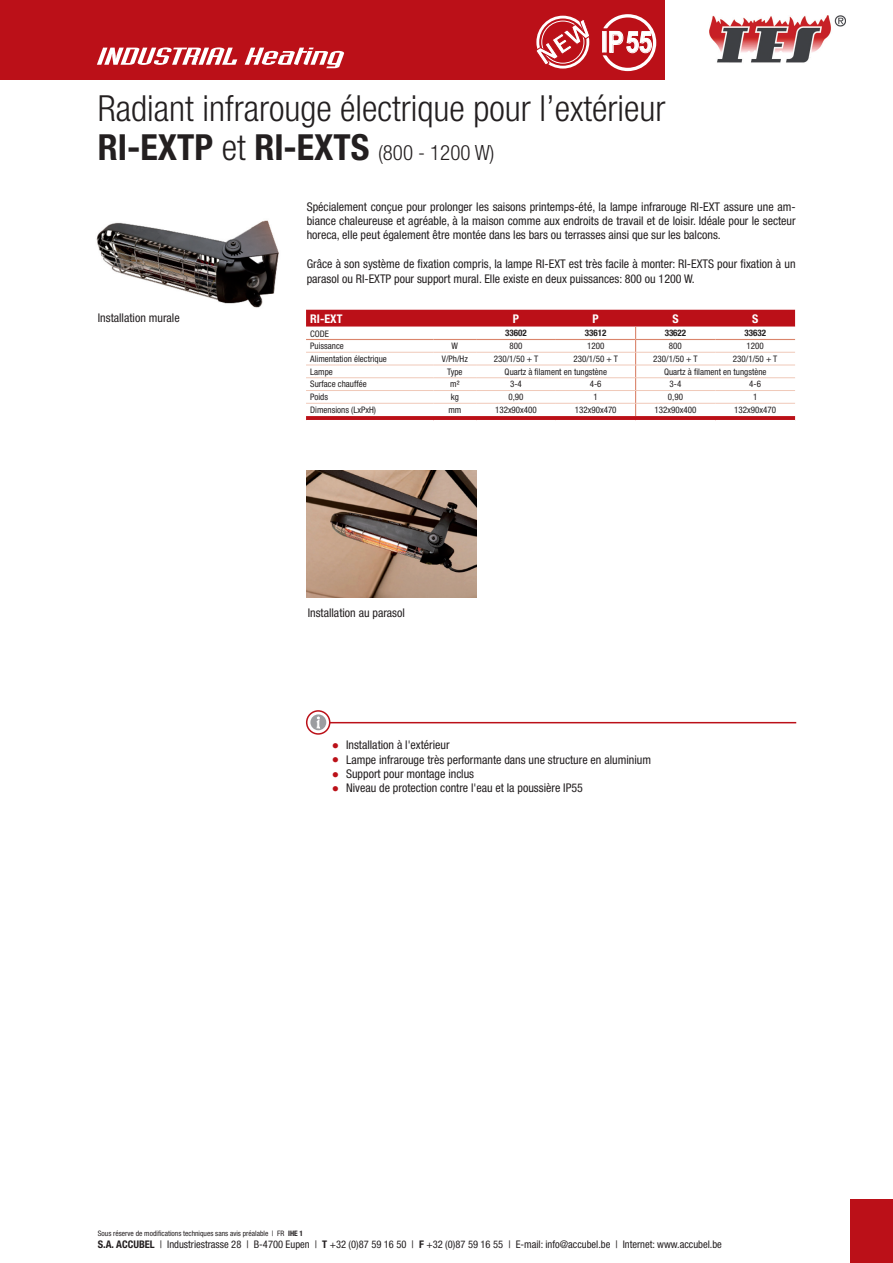
<style>
.page{position:relative;width:893px;height:1263px;background:#fff}
.page>*{position:absolute;margin:0;border:0;box-sizing:border-box;transform-origin:0 0}
.t1{font:300 condensed 36px/39px "Helvetica Neue LT Std";color:#231f20}
.t2{font:700 29.4px "Arial Narrow";color:#fff}
.t3{font:italic 24px "Industria LT Std Solid";color:#fff;scale:2.5 1}
.t4{font:condensed 12px/14.4px "Helvetica Neue LT Std";color:#231f20}
.t5{font:700 condensed 12px "Helvetica Neue LT Std";color:#fff}
.t6{font:condensed 10.5px "Helvetica Neue LT Std";color:#231f20}
.t7{font:condensed 9px/12.8px "Helvetica Neue LT Std";color:#231f20}
.t8{font:700 condensed 9px "Helvetica Neue LT Std";color:#231f20}
.t9{font:9px/14.4px "Wingdings";color:#bb1018;text-align:justify}
.t10{font:condensed 7.5px "Helvetica Neue LT Std";color:#231f20}
.s1{font-weight:700}
.s2{font-size:21px}
</style>
<div class="page">
<div style="left:0;top:0;width:664px;height:79px;background:#bb1018"></div>
<img style="left:709px;top:16px;width:136px;height:47px">
<div style="left:850px;top:1199px;width:43px;height:64px;background:#bb1018"></div>
<svg style="left:306px;top:310px;width:489px;height:110px;fill:#bb1018"></svg>
<svg style="left:306px;top:327px;width:489px;height:89px"></svg>
<div style="left:536px;top:16px;width:53px;height:53px;border:3px solid #fff;border-radius:50%"></div>
<svg style="left:536px;top:18px;width:54px;height:48px"></svg>
<svg style="left:602px;top:14px;width:54px;height:57px"></svg>
<svg style="left:307px;top:711px;width:23px;height:23px"></svg>
<div style="left:306px;top:710px;width:24px;height:25px;border:2px solid #bb1018;border-radius:50%"></div>
<div style="left:310px;top:714px;width:16px;height:16px;background:#9b9da0;border-radius:50%"></div>
<hr style="left:329px;top:722px;width:467px;height:1px;background:#bb1018">
<img style="left:96px;top:220px;width:183px;height:88px">
<img style="left:306px;top:470px;width:170px;height:128px">
<svg style="left:317px;top:717px;width:3px;height:11px"></svg>
<h3 class="t3" style="left:95px;top:43px;width:105px">INDUSTRIALHeating</h3>
<h2 class="t2" style="left:601px;top:20px;width:53px">IP55</h2>
<h1 class="t1" style="left:98px;top:89px;width:569px">Radiant infrarouge électrique pour l’extérieur<br><span class="s1">RI-EXTP</span> et <span class="s1">RI-EXTS</span> <span class="s2">(800 - 1200 W)</span></h1>
<p class="t4" style="left:307px;top:199px;width:490px;text-align:justify">Spécialement conçue pour prolonger les saisons printemps-été, la lampe infrarouge RI-EXT assure une am&shy;biance chaleureuse et agréable, à la maison comme aux endroits de travail et de loisir. Idéale pour le secteur horeca, elle peut également être montée dans les bars ou terrasses ainsi que sur les balcons.</p>
<p class="t4" style="left:307px;top:257px;width:490px">Grâce à son système de fixation compris, la lampe RI-EXT est très facile à monter: RI-EXTS pour fixation à un parasol ou RI-EXTP pour support mural. Elle existe en deux puissances: 800 ou 1200 W.</p>
<p class="t4" style="left:98px;top:311px;width:83px">Installation murale</p>
<p class="t5" style="left:310px;top:311px;width:34px">RI-EXT</p>
<p class="t5" style="left:513px;top:311px;width:8px">P</p>
<p class="t5" style="left:593px;top:311px;width:8px">P</p>
<p class="t5" style="left:672px;top:311px;width:8px">S</p>
<p class="t5" style="left:752px;top:311px;width:8px">S</p>
<p class="t7" style="left:310px;top:327px;width:20px">Code</p>
<p class="t8" style="left:505px;top:328px;width:23px">33602</p>
<p class="t8" style="left:585px;top:328px;width:23px">33612</p>
<p class="t8" style="left:665px;top:328px;width:23px">33622</p>
<p class="t8" style="left:744px;top:328px;width:23px">33632</p>
<p class="t7" style="left:452px;top:339px;width:8px">W</p>
<p class="t7" style="left:509px;top:339px;width:14px">800</p>
<p class="t7" style="left:587px;top:339px;width:19px">1200</p>
<p class="t7" style="left:669px;top:339px;width:14px">800</p>
<p class="t7" style="left:746px;top:339px;width:19px">1200</p>
<p class="t7" style="left:442px;top:352px;width:27px;text-align:center">V/Ph/Hz<br>Type m²</p>
<p class="t7" style="left:310px;top:339px;width:78px">Puissance<br>Alimentation électrique</p>
<p class="t7" style="left:494px;top:352px;width:46px">230/1/50 + T</p>
<p class="t7" style="left:573px;top:352px;width:46px">230/1/50 + T</p>
<p class="t7" style="left:653px;top:352px;width:46px">230/1/50 + T</p>
<p class="t7" style="left:733px;top:352px;width:46px">230/1/50 + T</p>
<p class="t7" style="left:310px;top:365px;width:24px">Lampe</p>
<p class="t7" style="left:505px;top:365px;width:104px">Quartz à filament en tungstène</p>
<p class="t7" style="left:664px;top:365px;width:104px">Quartz à filament en tungstène</p>
<p class="t7" style="left:310px;top:378px;width:67px">Surface chauffée<br>Poids<br>Dimensions (LxPxH)</p>
<p class="t7" style="left:510px;top:378px;width:13px">3-4</p>
<p class="t7" style="left:590px;top:378px;width:13px">4-6</p>
<p class="t7" style="left:669px;top:378px;width:13px">3-4</p>
<p class="t7" style="left:749px;top:378px;width:13px">4-6</p>
<p class="t7" style="left:451px;top:390px;width:10px">kg</p>
<p class="t7" style="left:508px;top:390px;width:17px">0,90</p>
<p class="t7" style="left:593px;top:390px;width:6px">1</p>
<p class="t7" style="left:668px;top:390px;width:17px">0,90</p>
<p class="t7" style="left:753px;top:390px;width:6px">1</p>
<p class="t7" style="left:448px;top:403px;width:14px">mm</p>
<p class="t7" style="left:495px;top:403px;width:43px">132x90x400</p>
<p class="t7" style="left:575px;top:403px;width:43px">132x90x470</p>
<p class="t7" style="left:654px;top:403px;width:43px">132x90x400</p>
<p class="t7" style="left:734px;top:403px;width:43px">132x90x470</p>
<p class="t4" style="left:308px;top:606px;width:99px">Installation au parasol</p>
<p class="t9" style="left:332px;top:738px;width:8px">● ● ● ●</p>
<p class="t4" style="left:346px;top:738px;width:306px">Installation à l'extérieur<br>Lampe infrarouge très performante dans une structure en aluminium Support pour montage inclus<br>Niveau de protection contre l'eau et la poussière IP55</p>
<p class="t10" style="left:98px;top:1228px;width:207px">Sous réserve de modifications techniques sans avis préalable | FR <span class="s1">IHE 1</span></p>
<p class="t6" style="left:98px;top:1238px;width:626px"><span class="s1">S.A. ACCUBEL</span> | Industriestrasse 28 | B-4700 Eupen | <span class="s1">T</span> +32 (0)87 59 16 50 | <span class="s1">F</span> +32 (0)87 59 16 55 | E-mail: info@accubel.be | Internet: www.accubel.be</p>
</div>
